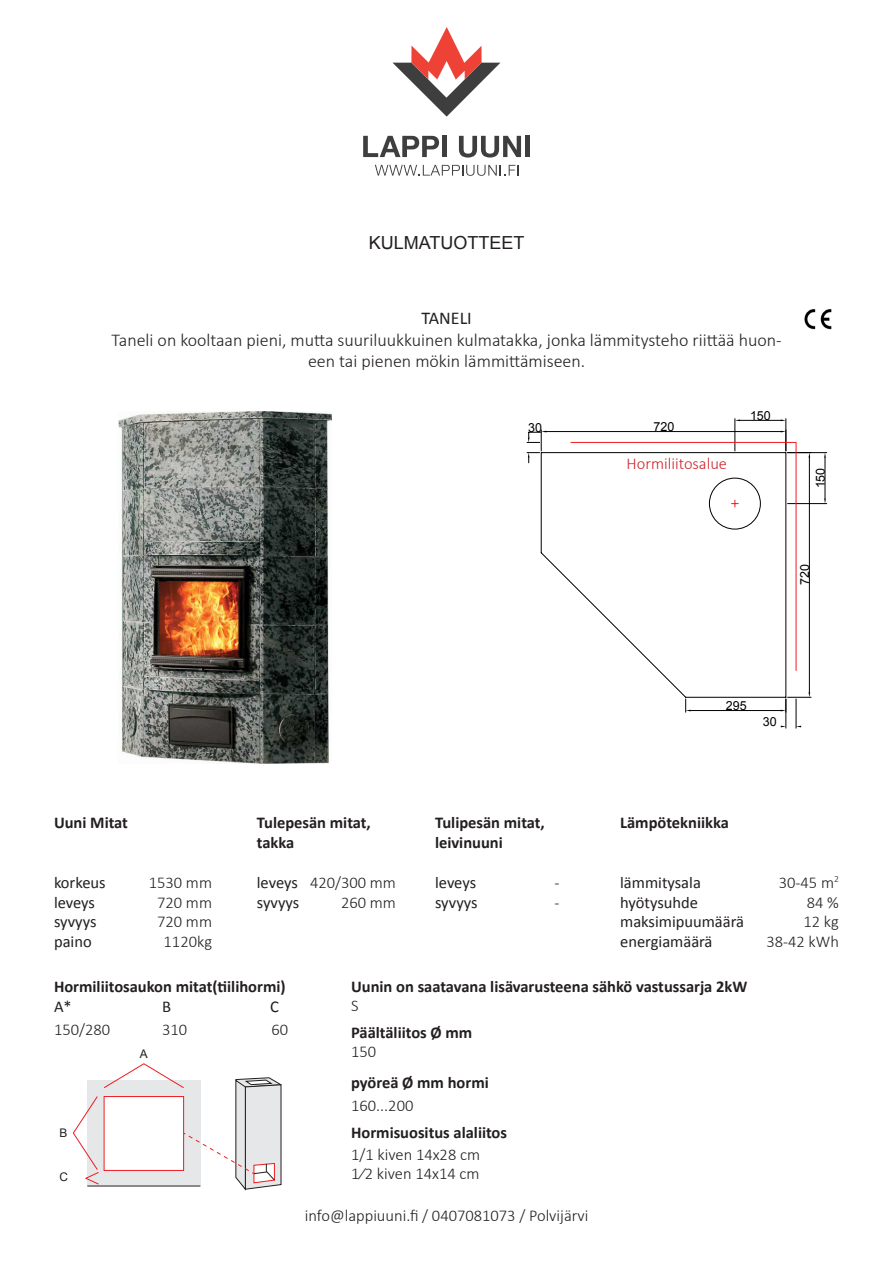
<style>
.page{position:relative;width:893px;height:1263px;background:#fff}
.page>*{position:absolute;margin:0;border:0;box-sizing:border-box;transform-origin:0 0}
.t1{font:300 18px/21.6px "Calibri";color:#231f20;text-align:center}
.t2{font:18px "Arial";color:#231f20}
.t3{font:700 16.5px "Calibri";color:#231f20}
.t4{font:300 16.5px "Calibri";color:#231f20}
.t5{font:16.5px "Calibri";color:#231f20}
.t6{font:300 16.5px "Calibri";color:#d1232a}
.t7{font:12.45px "Arial";color:#000001}
.t8{font:11.85px "Arial";color:#231f20}
.s1{font-weight:400}
</style>
<div class="page">
<svg style="left:363px;top:136px;width:76px;height:21px"></svg>
<div style="left:442px;top:136px;width:5px;height:21px;background:#3e3e3f"></div>
<svg style="left:459px;top:136px;width:62px;height:22px"></svg>
<div style="left:525px;top:136px;width:5px;height:21px;background:#3e3e3f"></div>
<svg style="left:375px;top:165px;width:144px;height:11px"></svg>
<svg style="left:392px;top:27px;width:108px;height:90px"></svg>
<svg style="left:72px;top:1063px;width:210px;height:127px"></svg>
<img style="left:804px;top:309px;width:28px;height:21px">
<img style="left:119px;top:411px;width:212px;height:352px">
<hr style="left:691px;top:710px;width:90px;height:1px;background:#000001">
<svg style="left:685px;top:699px;width:6px;height:13px"></svg>
<hr style="left:788px;top:503px;width:39px;height:1px;background:#000001">
<hr style="left:788px;top:452px;width:39px;height:1px;background:#000001">
<hr style="left:825px;top:458px;width:1px;height:40px;background:#000001">
<svg style="left:824px;top:498px;width:2px;height:6px"></svg>
<hr style="left:735px;top:419px;width:1px;height:32px;background:#000001">
<hr style="left:786px;top:419px;width:1px;height:32px;background:#000001">
<hr style="left:740px;top:420px;width:41px;height:1px;background:#000001">
<hr style="left:809px;top:458px;width:1px;height:234px;background:#000001">
<svg style="left:781px;top:692px;width:30px;height:36px"></svg>
<svg style="left:527px;top:430px;width:284px;height:33px"></svg>
<svg style="left:570px;top:442px;width:227px;height:229px"></svg>
<svg style="left:541px;top:452px;width:245px;height:246px"></svg>
<p class="t2" style="left:369px;top:231px;width:157px">KULMATUOTTEET</p>
<p class="t1" style="left:112px;top:307px;width:672px"><span class="s1">TANELI<br></span>Taneli on kooltaan pieni, mutta suuriluukkuinen kulmatakka, jonka lämmitysteho riittää huon&shy;een tai pienen mökin lämmittämiseen.</p>
<p class="t7" style="left:528px;top:419px;width:15px">30</p>
<p class="t3" style="left:54px;top:812px;width:76px">Uuni Mitat</p>
<p class="t5" style="left:54px;top:872px;width:53px">korkeus</p>
<p class="t5" style="left:54px;top:892px;width:43px">leveys</p>
<p class="t5" style="left:54px;top:911px;width:44px">syvyys</p>
<p class="t5" style="left:54px;top:931px;width:39px">paino</p>
<p class="t4" style="left:149px;top:872px;width:65px">1530 mm</p>
<p class="t4" style="left:157px;top:892px;width:56px">720 mm</p>
<p class="t4" style="left:157px;top:912px;width:56px">720 mm</p>
<p class="t4" style="left:164px;top:931px;width:50px">1120kg</p>
<p class="t3" style="left:257px;top:812px;width:116px">Tulepesän mitat,</p>
<p class="t3" style="left:257px;top:832px;width:39px">takka</p>
<p class="t5" style="left:257px;top:872px;width:43px">leveys</p>
<p class="t5" style="left:257px;top:892px;width:44px">syvyys</p>
<p class="t4" style="left:310px;top:872px;width:87px">420/300 mm</p>
<p class="t4" style="left:341px;top:892px;width:56px">260 mm</p>
<p class="t3" style="left:435px;top:812px;width:111px">Tulipesän mitat,</p>
<p class="t3" style="left:435px;top:832px;width:69px">leivinuuni</p>
<p class="t5" style="left:435px;top:872px;width:43px">leveys</p>
<p class="t5" style="left:435px;top:892px;width:44px">syvyys</p>
<p class="t4" style="left:554px;top:872px;width:7px">-</p>
<p class="t4" style="left:554px;top:892px;width:7px">-</p>
<p class="t7" style="left:653px;top:419px;width:22px">720</p>
<p class="t6" style="left:627px;top:453px;width:102px">Hormiliitosalue</p>
<p class="t7" style="left:750px;top:408px;width:22px">150</p>
<p class="t7" style="left:812px;top:488px;width:22px;rotate:-90deg">150</p>
<p class="t7" style="left:797px;top:585px;width:22px;rotate:-90deg">720</p>
<p class="t7" style="left:726px;top:698px;width:22px">295</p>
<p class="t7" style="left:763px;top:714px;width:15px">30</p>
<p class="t3" style="left:620px;top:812px;width:110px">Lämpötekniikka</p>
<p class="t5" style="left:620px;top:872px;width:82px">lämmitysala</p>
<p class="t5" style="left:620px;top:892px;width:79px">hyötysuhde</p>
<p class="t5" style="left:620px;top:911px;width:125px">maksimipuumäärä</p>
<p class="t5" style="left:620px;top:931px;width:94px">energiamäärä</p>
<p class="t4" style="left:779px;top:872px;width:62px">30-45 m<sup>2</sup></p>
<p class="t4" style="left:807px;top:892px;width:34px">84 %</p>
<p class="t4" style="left:803px;top:912px;width:37px">12 kg</p>
<p class="t4" style="left:766px;top:931px;width:74px">38-42 kWh</p>
<p class="t3" style="left:54px;top:976px;width:233px">Hormiliitosaukon mitat(tiilihormi)</p>
<p class="t5" style="left:54px;top:996px;width:19px">A*</p>
<p class="t5" style="left:162px;top:996px;width:10px">B</p>
<p class="t5" style="left:270px;top:996px;width:10px">C</p>
<p class="t3" style="left:351px;top:976px;width:398px">Uunin on saatavana lisävarusteena sähkö vastussarja 2kW</p>
<p class="t4" style="left:351px;top:995px;width:9px">S</p>
<p class="t4" style="left:54px;top:1020px;width:58px">150/280</p>
<p class="t4" style="left:162px;top:1020px;width:27px">310</p>
<p class="t4" style="left:271px;top:1020px;width:18px">60</p>
<p class="t3" style="left:351px;top:1022px;width:123px">Päältäliitos Ø mm</p>
<p class="t8" style="left:140px;top:1046px;width:9px">A</p>
<p class="t4" style="left:351px;top:1042px;width:27px">150</p>
<p class="t3" style="left:351px;top:1071px;width:139px">pyöreä Ø mm hormi</p>
<p class="t4" style="left:351px;top:1095px;width:64px">160...200</p>
<p class="t4" style="left:351px;top:1144px;width:131px">1/1 kiven 14x28 cm</p>
<p class="t4" style="left:351px;top:1163px;width:130px">1⁄2 kiven 14x14 cm</p>
<p class="t8" style="left:59px;top:1124px;width:9px">B</p>
<p class="t3" style="left:351px;top:1121px;width:157px">Hormisuositus alaliitos</p>
<p class="t8" style="left:59px;top:1169px;width:10px">C</p>
<p class="t4" style="left:305px;top:1206px;width:285px">info@lappiuuni.fi / 0407081073 / Polvijärvi</p>
</div>
